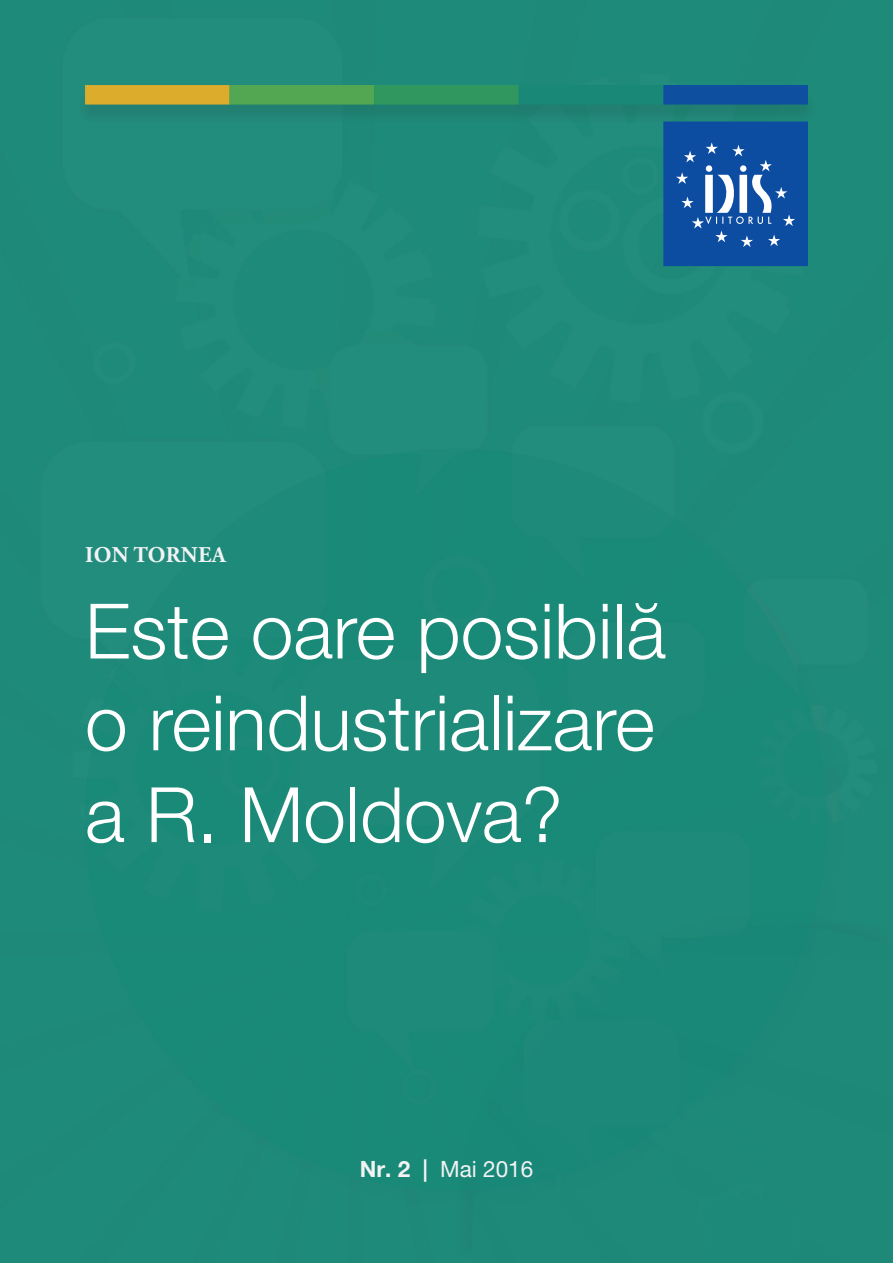
<style>
.page{position:relative;width:893px;height:1263px;background:#1e8a79}
.page>*{position:absolute;margin:0;border:0;box-sizing:border-box;transform-origin:0 0}
.t1{font:300 76.5px/91.8px "Helvetica Neue LT Pro";color:#fff}
.t2{font:22.5px "Helvetica Neue LT Pro";color:#f2f3f4}
.t3{font:700 22.5px "Adobe Garamond Pro";letter-spacing:.015em;color:#f2f3f4}
.s1{font-weight:700}
.s2{font-weight:500}
</style>
<div class="page">
<div style="left:77px;top:90px;width:739px;height:35px;background:#228274"></div>
<div style="left:85px;top:85px;width:145px;height:20px;background:#dcac2d"></div>
<div style="left:230px;top:85px;width:144px;height:20px;background:#54a752"></div>
<div style="left:374px;top:85px;width:145px;height:20px;background:#30985f"></div>
<div style="left:519px;top:85px;width:144px;height:20px;background:#198876"></div>
<div style="left:663px;top:85px;width:145px;height:20px;background:#0f4fa0"></div>
<svg style="left:663px;top:122px;width:145px;height:144px;background:#215ca8"></svg>
<p class="t3" style="left:85px;top:542px;width:142px">ION TORNEA</p>
<p class="t1" style="left:85px;top:584px;width:583px">Este oare posibilă o reindustrializare a R. Moldova?</p>
<p class="t2" style="left:360px;top:1155px;width:175px"><span class="s1">Nr. 2</span> <span class="s2">|</span> Mai 2016</p>
</div>
